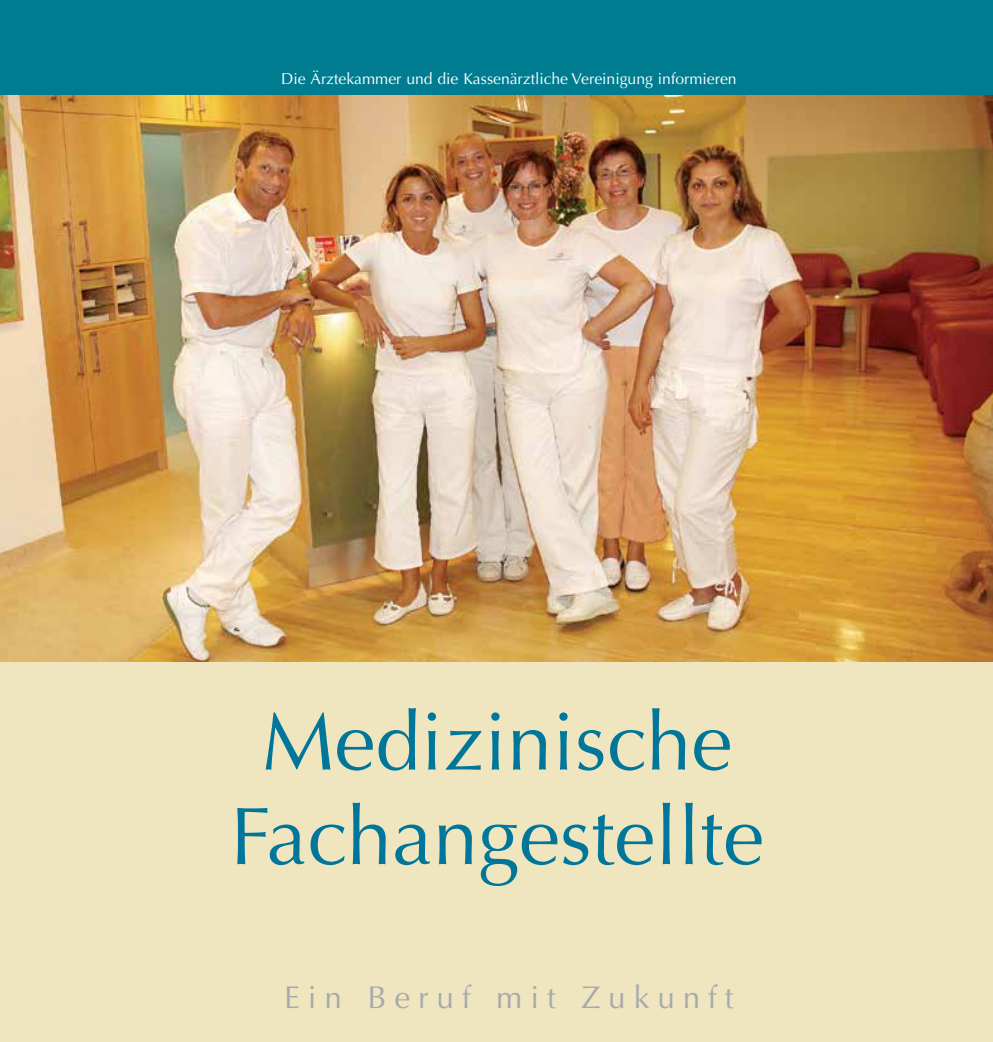
<style>
.page{position:relative;width:993px;height:1042px;background:#fff}
.page>*{position:absolute;margin:0;border:0;box-sizing:border-box;transform-origin:0 0}
.t1{font:81.55px/94.5px "Optima";color:#00769a;text-align:center}
.t2{font:31.5px "Optima";letter-spacing:.25em;color:#a7a9ac}
.t3{font:15.75px "Optima";color:#fff}
</style>
<div class="page">
<div style="left:0;top:656px;width:992px;height:386px;background:#efe6bf"></div>
<div style="left:0;top:0;width:992px;height:654px;background:#007c91"></div>
<img style="left:0;top:95px;width:992px;height:566px">
<p class="t3" style="left:281px;top:70px;width:457px">Die Ärztekammer und die Kassenärztliche Vereinigung informieren</p>
<h1 class="t1" style="left:230px;top:696px;width:535px">Medizinische<br>Fachangestellte</h1>
<h2 class="t2" style="left:284px;top:979px;width:451px">Ein Beruf mit Zukunft</h2>
</div>
